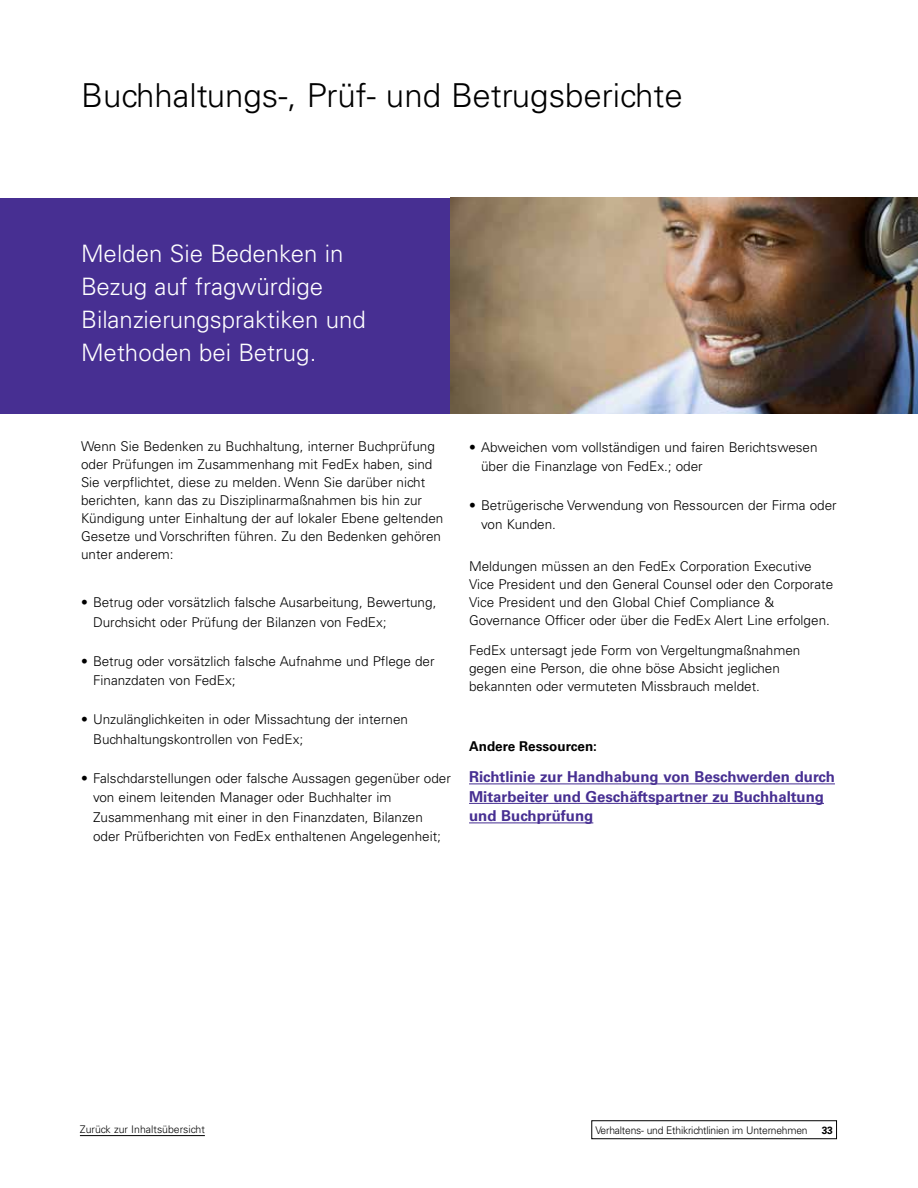
<style>
.page{position:relative;width:918px;height:1188px;background:#fff}
.page>*{position:absolute;margin:0;border:0;box-sizing:border-box;transform-origin:0 0}
.t1{font:300 33px "Univers";color:#000}
.t2{font:300 24px/33px "Univers";color:#fff}
.t3{font:700 15px/19.5px "Univers";color:#472f92}
.t4{font:300 13.5px/18px "Univers";color:#000}
.t5{font:700 13.5px "Univers";color:#000}
.t6{font:300 10.5px "Univers";letter-spacing:-.02em;color:#000}
.t7{font:300 10.5px "Univers";color:#000}
.t8{font:700 10.5px "Univers";color:#000}
</style>
<div class="page">
<div style="left:592px;top:1121px;width:245px;height:18px;border:1px solid #000"></div>
<hr style="left:80px;top:1135px;width:125px;height:1px;background:#000">
<div style="left:0;top:198px;width:468px;height:216px;background:#472f92"></div>
<img style="left:450px;top:198px;width:468px;height:216px">
<hr style="left:469px;top:784px;width:366px;height:1px;background:#472f92">
<hr style="left:469px;top:803px;width:355px;height:1px;background:#472f92">
<hr style="left:469px;top:823px;width:124px;height:1px;background:#472f92">
<h1 class="t1" style="left:81px;top:76px;width:603px">Buchhaltungs-, Prüf- und Betrugsberichte</h1>
<h2 class="t2" style="left:81px;top:237px;width:286px">Melden Sie Bedenken in<br>Bezug auf fragwürdige<br>Bilanzierungspraktiken und<br>Methoden bei Betrug.</h2>
<p class="t4" style="left:81px;top:438px;width:364px">Wenn Sie Bedenken zu Buchhaltung, interner Buchprüfung oder Prüfungen im Zusammenhang mit FedEx haben, sind Sie verpflichtet, diese zu melden. Wenn Sie darüber nicht berichten, kann das zu Disziplinarmaßnahmen bis hin zur Kündigung unter Einhaltung der auf lokaler Ebene geltenden Gesetze und Vorschriften führen. Zu den Bedenken gehören unter anderem:</p>
<p class="t4" style="left:93px;top:593px;width:345px;line-height:19.5px;text-indent:-12px">• Betrug oder vorsätzlich falsche Ausarbeitung, Bewertung,<br>Durchsicht oder Prüfung der Bilanzen von FedEx;</p>
<p class="t4" style="left:93px;top:651px;width:343px;line-height:19.5px;text-indent:-12px">• Betrug oder vorsätzlich falsche Aufnahme und Pflege der<br>Finanzdaten von FedEx;</p>
<p class="t4" style="left:93px;top:710px;width:317px;line-height:19.5px;text-indent:-12px">• Unzulänglichkeiten in oder Missachtung der internen<br>Buchhaltungskontrollen von FedEx;</p>
<p class="t4" style="left:93px;top:768px;width:359px;line-height:19.5px;text-indent:-12px">• Falschdarstellungen oder falsche Aussagen gegenüber oder von einem leitenden Manager oder Buchhalter im Zusammenhang mit einer in den Finanzdaten, Bilanzen oder Prüfberichten von FedEx enthaltenen Angelegenheit;</p>
<p class="t4" style="left:481px;top:437px;width:338px;line-height:19.5px;text-indent:-12px">• Abweichen vom vollständigen und fairen Berichtswesen über die Finanzlage von FedEx.; oder</p>
<p class="t4" style="left:481px;top:495px;width:357px;line-height:19.5px;text-indent:-12px">• Betrügerische Verwendung von Ressourcen der Firma oder von Kunden.</p>
<p class="t4" style="left:469px;top:558px;width:366px">Meldungen müssen an den FedEx Corporation Executive Vice President und den General Counsel oder den Corporate Vice President und den Global Chief Compliance &amp; Governance Officer oder über die FedEx Alert Line erfolgen.</p>
<p class="t4" style="left:469px;top:641px;width:333px">FedEx untersagt jede Form von Vergeltungmaßnahmen gegen eine Person, die ohne böse Absicht jeglichen bekannten oder vermuteten Missbrauch meldet.</p>
<p class="t5" style="left:469px;top:738px;width:129px">Andere Ressourcen:</p>
<p class="t3" style="left:469px;top:767px;width:367px">Richtlinie zur Handhabung von Beschwerden durch<br>Mitarbeiter und Geschäftspartner zu Buchhaltung und Buchprüfung</p>
<p class="t7" style="left:80px;top:1123px;width:126px">Zurück zur Inhaltsübersicht</p>
<p class="t6" style="left:595px;top:1124px;width:214px">Verhaltens- und Ethikrichtlinien im Unternehmen</p>
<p class="t8" style="left:822px;top:1124px;width:13px">33</p>
</div>
